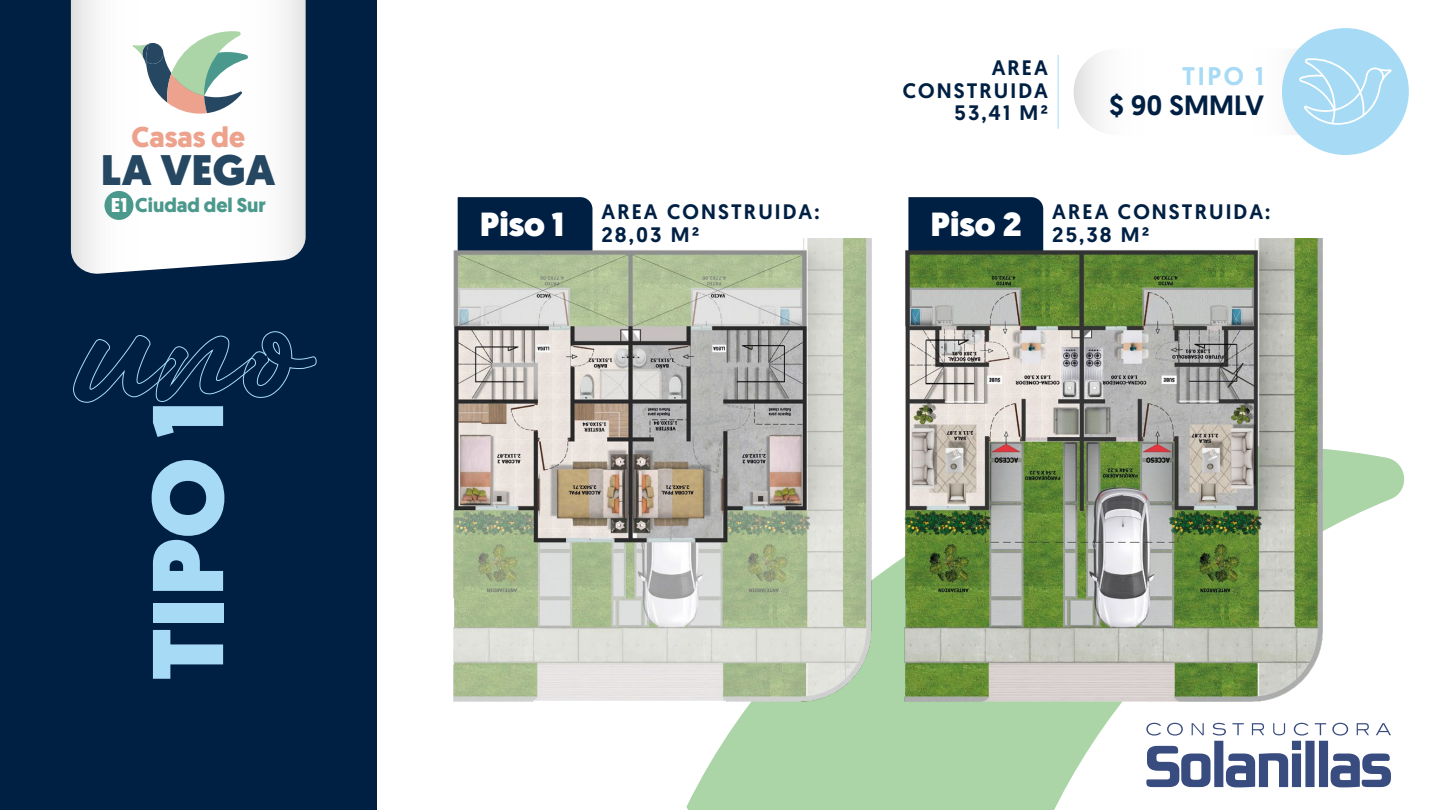
<style>
.page{position:relative;width:1440px;height:810px;background:#fff}
.page>*{position:absolute;margin:0;border:0;box-sizing:border-box;transform-origin:0 0}
.t1{font:900 100.27px "Geomanist";color:#a7dbf5}
.t2{font:900 42.67px "Geomanist";color:#254762}
.t3{font:900 33.38px "Geomanist";color:#fff}
.t4{font:700 28.65px "Geomanist";color:#eca28d}
.t5{font:500 27.83px "Geomanist";color:#002043}
.t6{font:500 25.5px "Geomanist";color:#a7dbf5}
.t7{font:500 20.92px/22.5px "Geomanist";letter-spacing:.1em;color:#002043}
.t8{font:700 19.95px "Geomanist";color:#4b988c}
.s1{color:#fff}
</style>
<div class="page">
<svg style="left:686px;top:424px;width:719px;height:386px;fill:#abd4a7"></svg>
<div style="left:0;top:0;width:377px;height:810px;background:#002043"></div>
<svg style="left:73px;top:331px;width:244px;height:72px"></svg>
<svg style="left:71px;top:0;width:235px;height:274px;background:#eff0f2"></svg>
<div style="left:104px;top:191px;width:29px;height:29px;background:#4b988c;border-radius:50%"></div>
<svg style="left:132px;top:31px;width:116px;height:83px;background:#c1ccc4"></svg>
<svg style="left:1146px;top:723px;width:245px;height:64px"></svg>
<div style="left:1282px;top:28px;width:127px;height:127px;background:#a7dbf5;border-radius:50%"></div>
<svg style="left:1074px;top:49px;width:318px;height:86px"></svg>
<hr style="left:1058px;top:55px;width:1px;height:74px;background:#a7dbf5">
<div style="left:458px;top:197px;width:134px;height:42px;background:#002043"></div>
<div style="left:908px;top:197px;width:135px;height:42px;background:#002043"></div>
<img style="left:453px;top:239px;width:869px;height:463px">
<h3 class="t4" style="left:132px;top:118px;width:115px">Casas de</h3>
<h2 class="t2" style="left:101px;top:142px;width:176px">LA VEGA</h2>
<p class="t8" style="left:111px;top:192px;width:157px"><span class="s1">E1</span> Ciudad del Sur</p>
<h1 class="t1" style="left:120px;top:681px;width:282px;rotate:-90deg">TIPO 1</h1>
<p class="t7" style="left:903px;top:56px;width:147px;text-align:right">AREA<br>CONSTRUIDA<br>53,41 M²</p>
<p class="t6" style="left:1182px;top:59px;width:83px">TIPO 1</p>
<h3 class="t5" style="left:1110px;top:87px;width:156px">$ 90 SMMLV</h3>
<h3 class="t3" style="left:480px;top:201px;width:86px">Piso 1</h3>
<p class="t7" style="left:602px;top:201px;width:220px">AREA CONSTRUIDA:<br>28,03 M²</p>
<h3 class="t3" style="left:931px;top:201px;width:93px">Piso 2</h3>
<p class="t7" style="left:1052px;top:201px;width:220px">AREA CONSTRUIDA:<br>25,38 M²</p>
</div>
